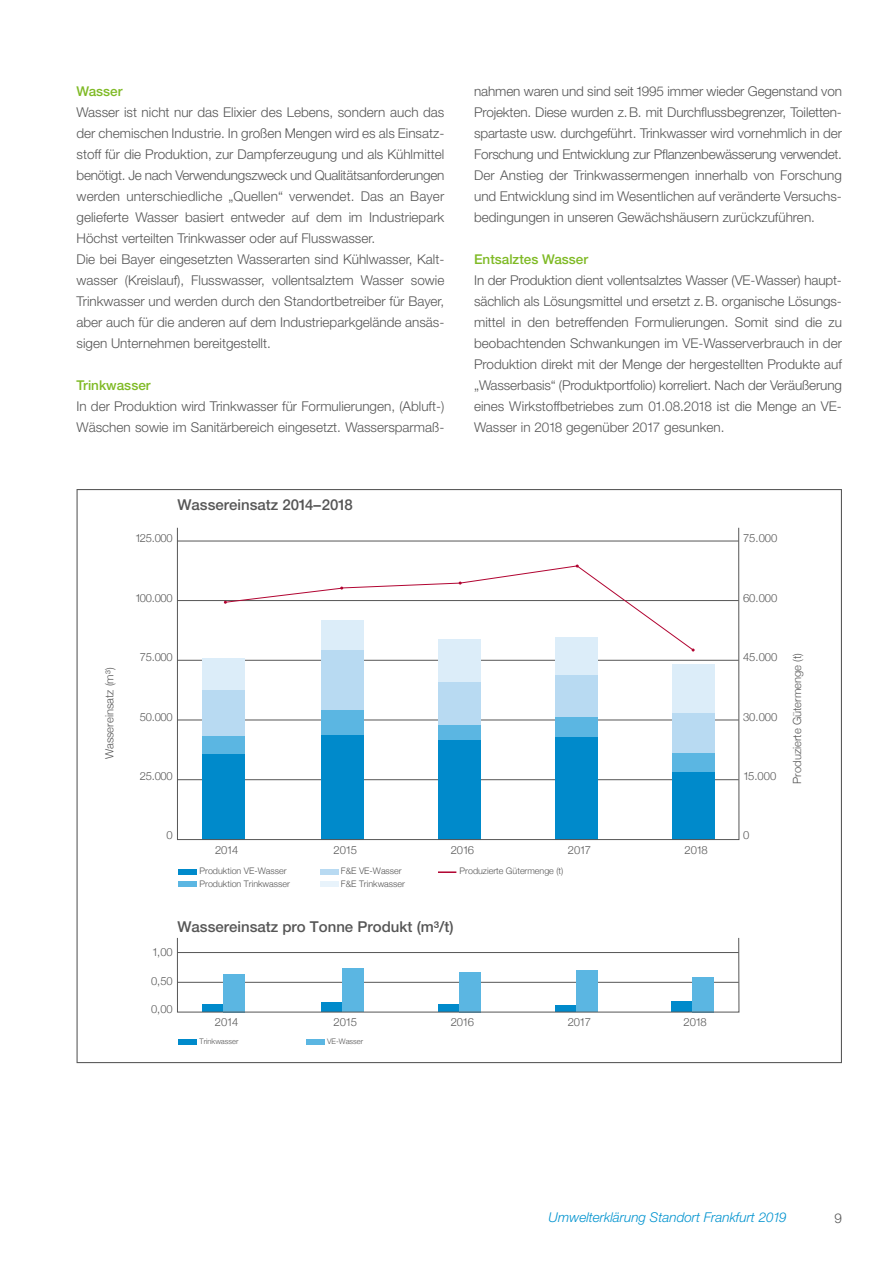
<style>
.page{position:relative;width:893px;height:1263px;background:#fff}
.page>*{position:absolute;margin:0;border:0;box-sizing:border-box;transform-origin:0 0}
.t1{font:500 15px "Helvetica Neue";color:#565656}
.t2{font:300 13.5px/21px "Helvetica Neue";color:#565656}
.t3{font:italic 300 13.5px "Helvetica Neue CE";color:#0093cf}
.t4{font:500 13.5px "Helvetica Neue";color:#7fba25}
.t5{font:300 11.25px "Helvetica Neue";color:#565656}
.t6{font:300 9px/12.8px "Helvetica Neue";color:#565656}
.t7{font:300 7.65px "Helvetica Neue";color:#565656}
</style>
<div class="page">
<svg style="left:77px;top:489px;width:765px;height:574px"></svg>
<div style="left:202px;top:753px;width:43px;height:86px;background:#008acb"></div>
<div style="left:202px;top:736px;width:43px;height:17px;background:#5bb6e2"></div>
<div style="left:202px;top:658px;width:43px;height:33px;background:#dcedf9"></div>
<div style="left:202px;top:691px;width:43px;height:45px;background:#b8daf2"></div>
<div style="left:321px;top:735px;width:43px;height:104px;background:#008acb"></div>
<div style="left:321px;top:709px;width:43px;height:26px;background:#5bb6e2"></div>
<div style="left:321px;top:650px;width:43px;height:59px;background:#b8daf2"></div>
<div style="left:179px;top:882px;width:18px;height:5px;background:#5bb6e2"></div>
<svg style="left:438px;top:871px;width:18px;height:2px"></svg>
<div style="left:320px;top:869px;width:18px;height:5px;background:#b8daf2"></div>
<div style="left:179px;top:1039px;width:18px;height:5px;background:#008acb"></div>
<div style="left:306px;top:1039px;width:18px;height:5px;background:#5bb6e2"></div>
<div style="left:320px;top:882px;width:18px;height:5px;background:#e8f3fb"></div>
<div style="left:342px;top:969px;width:22px;height:43px;background:#5bb6e2"></div>
<div style="left:555px;top:1006px;width:22px;height:6px;background:#008acb"></div>
<div style="left:576px;top:970px;width:22px;height:42px;background:#5bb6e2"></div>
<div style="left:671px;top:1001px;width:21px;height:10px;background:#008acb"></div>
<div style="left:692px;top:977px;width:22px;height:35px;background:#5bb6e2"></div>
<div style="left:438px;top:740px;width:43px;height:99px;background:#008acb"></div>
<div style="left:438px;top:724px;width:43px;height:16px;background:#5bb6e2"></div>
<div style="left:438px;top:639px;width:43px;height:43px;background:#dcedf9"></div>
<div style="left:438px;top:682px;width:43px;height:42px;background:#b8daf2"></div>
<div style="left:555px;top:736px;width:43px;height:103px;background:#008acb"></div>
<div style="left:555px;top:717px;width:43px;height:19px;background:#5bb6e2"></div>
<div style="left:555px;top:637px;width:43px;height:39px;background:#dcedf9"></div>
<div style="left:555px;top:676px;width:43px;height:41px;background:#b8daf2"></div>
<div style="left:672px;top:771px;width:42px;height:68px;background:#008acb"></div>
<div style="left:672px;top:753px;width:42px;height:18px;background:#5bb6e2"></div>
<div style="left:672px;top:664px;width:42px;height:49px;background:#dcedf9"></div>
<div style="left:672px;top:713px;width:42px;height:40px;background:#b8daf2"></div>
<svg style="left:224px;top:564px;width:471px;height:87px"></svg>
<p class="t4" style="left:77px;top:83px;width:48px">Wasser</p>
<p class="t2" style="left:77px;top:101px;width:369px">Wasser ist nicht nur das Elixier des Lebens, sondern auch das der chemischen Industrie. In großen Mengen wird es als Einsatz&shy;stoff für die Produktion, zur Dampferzeugung und als Kühlmittel benötigt. Je nach Verwendungszweck und Qualitätsanforderungen werden unterschiedliche „Quellen“ verwendet. Das an Bayer gelieferte Wasser basiert entweder auf dem im Industriepark Höchst verteilten Trinkwasser oder auf Flusswasser.<br>Die bei Bayer eingesetzten Wasserarten sind Kühlwasser, Kalt&shy;wasser (Kreislauf), Flusswasser, vollentsalztem Wasser sowie Trinkwasser und werden durch den Standortbetreiber für Bayer, aber auch für die anderen auf dem Industrieparkgelände ansäs&shy;sigen Unternehmen bereitgestellt.</p>
<p class="t4" style="left:77px;top:377px;width:76px">Trinkwasser</p>
<p class="t2" style="left:77px;top:395px;width:369px">In der Produktion wird Trinkwasser für Formulierungen, (Abluft-)<br>Wäschen sowie im Sanitärbereich eingesetzt. Wassersparmaß-</p>
<p class="t1" style="left:177px;top:496px;width:177px">Wassereinsatz 2014–2018</p>
<p class="t2" style="left:474px;top:80px;width:369px;text-align:justify">nahmen waren und sind seit 1995 immer wieder Gegenstand von Projekten. Diese wurden z.B. mit Durchflussbegrenzer, Toiletten&shy;spartaste usw. durchgeführt. Trinkwasser wird vornehmlich in der Forschung und Entwicklung zur Pflanzenbewässerung verwendet.<br>Der Anstieg der Trinkwassermengen innerhalb von Forschung und Entwicklung sind im Wesentlichen auf veränderte Versuchs&shy;bedingungen in unseren Gewächshäusern zurückzuführen.</p>
<p class="t4" style="left:474px;top:251px;width:116px">Entsalztes Wasser</p>
<p class="t2" style="left:474px;top:269px;width:369px;text-align:justify">In der Produktion dient vollentsalztes Wasser (VE-Wasser) haupt&shy;sächlich als Lösungsmittel und ersetzt z.B. organische Lösungs&shy;mittel in den betreffenden Formulierungen. Somit sind die zu beobachtenden Schwankungen im VE-Wasserverbrauch in der Produktion direkt mit der Menge der hergestellten Produkte auf „Wasserbasis“ (Produktportfolio) korreliert. Nach der Veräußerung eines Wirkstoffbetriebes zum 01.08.2018 ist die Menge an VE-Wasser in 2018 gegenüber 2017 gesunken.</p>
<p class="t5" style="left:135px;top:529px;width:39px">125.000</p>
<p class="t5" style="left:743px;top:529px;width:36px">75.000</p>
<p class="t5" style="left:135px;top:589px;width:39px">100.000</p>
<p class="t5" style="left:100px;top:759px;width:93px;rotate:-90deg">Wassereinsatz (m³)</p>
<p class="t5" style="left:140px;top:648px;width:34px">75.000</p>
<p class="t5" style="left:140px;top:707px;width:34px">50.000</p>
<p class="t5" style="left:140px;top:767px;width:34px">25.000</p>
<p class="t5" style="left:167px;top:826px;width:8px">0</p>
<p class="t5" style="left:215px;top:841px;width:25px">2014</p>
<p class="t5" style="left:334px;top:841px;width:25px">2015</p>
<p class="t5" style="left:451px;top:841px;width:25px">2016</p>
<p class="t5" style="left:568px;top:841px;width:25px">2017</p>
<p class="t5" style="left:684px;top:841px;width:25px">2018</p>
<p class="t6" style="left:341px;top:864px;width:62px">F&amp;E VE-Wasser</p>
<p class="t6" style="left:460px;top:864px;width:105px">Produzierte Gütermenge (t)</p>
<p class="t6" style="left:200px;top:864px;width:92px">Produktion VE-Wasser<br>Produktion Trinkwasser</p>
<p class="t1" style="left:177px;top:917px;width:278px">Wassereinsatz pro Tonne Produkt (m³/t)</p>
<p class="t6" style="left:341px;top:876px;width:66px">F&amp;E Trinkwasser</p>
<p class="t5" style="left:152px;top:943px;width:22px">1,00</p>
<p class="t5" style="left:151px;top:972px;width:23px">0,50</p>
<p class="t5" style="left:151px;top:1000px;width:23px">0,00</p>
<p class="t5" style="left:215px;top:1013px;width:25px">2014</p>
<p class="t5" style="left:334px;top:1013px;width:25px">2015</p>
<p class="t7" style="left:200px;top:1035px;width:40px">Trinkwasser</p>
<p class="t7" style="left:327px;top:1035px;width:38px">VE-Wasser</p>
<p class="t5" style="left:451px;top:1013px;width:25px">2016</p>
<p class="t5" style="left:568px;top:1013px;width:25px">2017</p>
<p class="t5" style="left:684px;top:1013px;width:25px">2018</p>
<p class="t5" style="left:743px;top:589px;width:36px">60.000</p>
<p class="t5" style="left:743px;top:648px;width:36px">45.000</p>
<p class="t5" style="left:743px;top:707px;width:36px">30.000</p>
<p class="t5" style="left:743px;top:767px;width:35px">15.000</p>
<p class="t5" style="left:788px;top:784px;width:132px;rotate:-90deg">Produzierte Gütermenge (t)</p>
<p class="t5" style="left:743px;top:826px;width:8px">0</p>
<p class="t3" style="left:549px;top:1209px;width:240px">Umwelterklärung Standort Frankfurt 2019</p>
<p class="t2" style="left:834px;top:1207px;width:9px">9</p>
</div>
